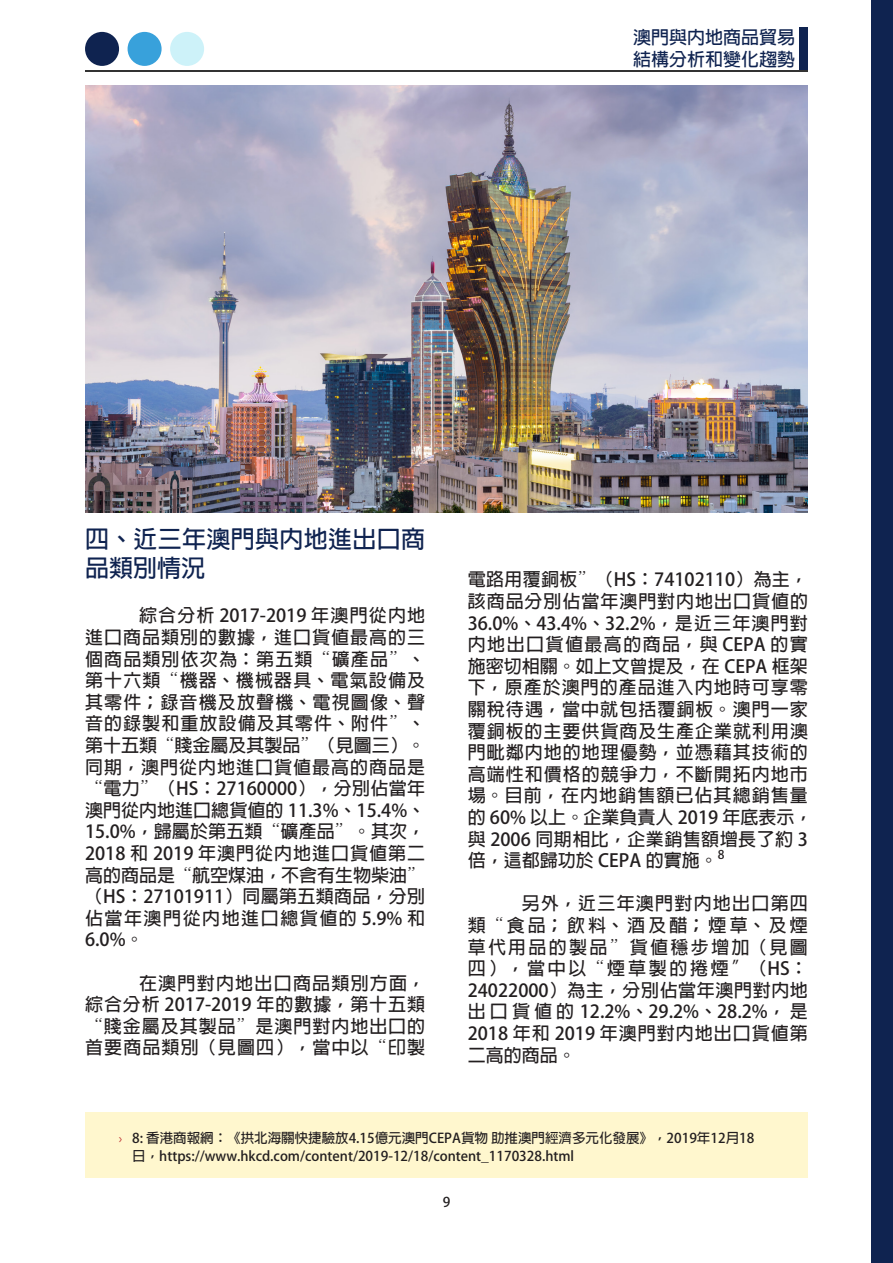
<style>
.page{position:relative;width:893px;height:1263px;background:#fff}
.page>*{position:absolute;margin:0;border:0;box-sizing:border-box;transform-origin:0 0}
.t1{font:700 24px/28.8px "Adobe Fan Heiti Std";letter-spacing:.015em;color:#0f2350}
.t2{font:700 18px/21.6px "Adobe Fan Heiti Std";letter-spacing:.055em;color:#231f20;text-align:justify}
.t3{font:700 18px/21.6px "Adobe Fan Heiti Std";color:#0f2350}
.t4{font:700 13.5px/18px "Adobe Fan Heiti Std";color:#231f20}
.t5{font:700 12px "Adobe Fan Heiti Std";color:#231f20}
.s1{font-family:"Adobe Ming Std";font-weight:300}
.s2{font-family:"Myriad Pro";font-weight:400;color:#c03938}
</style>
<div class="page">
<div style="left:85px;top:32px;width:34px;height:34px;background:#0f2350;border-radius:50%"></div>
<div style="left:128px;top:32px;width:34px;height:34px;background:#38a1db;border-radius:50%"></div>
<div style="left:170px;top:32px;width:34px;height:34px;background:#cdf2f9;border-radius:50%"></div>
<hr style="left:85px;top:71px;width:723px;height:1px;background:#333">
<div style="left:799px;top:28px;width:9px;height:42px;background:#0f2350"></div>
<div style="left:872px;top:0;width:21px;height:1263px;background:#0f2350"></div>
<div style="left:85px;top:1112px;width:723px;height:66px;background:#fff7ce"></div>
<img style="left:85px;top:85px;width:723px;height:427px">
<p class="t3" style="left:633px;top:27px;width:163px">澳門與內地商品貿易結構分析和變化趨勢</p>
<p class="t1" style="left:85px;top:526px;width:342px">四、近三年澳門與內地進出口商品類別情況</p>
<p class="t2" style="left:85px;top:605px;width:342px;text-indent:54px">綜合分析 2017-2019 年澳門從內地進口商品類別的數據，進口貨值最高的三個商品類別依次為：第五類<span class="s1">“</span>礦產品<span class="s1">”</span>、第十六類<span class="s1">“</span>機器、機械器具、電氣設備及其零件；錄音機及放聲機、電視圖像、聲音的錄製和重放設備及其零件、附件<span class="s1">”</span>、第十五類<span class="s1">“</span>賤金屬及其製品<span class="s1">”</span>（見圖三）。同期，澳門從內地進口貨值最高的商品是<span class="s1">“</span>電力<span class="s1">”</span>（HS：27160000），分別佔當年澳門從內地進口總貨值的 11.3%、15.4%、15.0%，歸屬於第五類<span class="s1">“</span>礦產品<span class="s1">”</span>。其次，2018 和 2019 年澳門從內地進口貨值第二高的商品是<span class="s1">“</span>航空煤油，不含有生物柴油<span class="s1">”</span>（HS：27101911）同屬第五類商品，分別佔當年澳門從內地進口總貨值的 5.9% 和6.0%。</p>
<p class="t2" style="left:85px;top:973px;width:342px;text-indent:54px">在澳門對內地出口商品類別方面，綜合分析 2017-2019 年的數據，第十五類<span class="s1">“</span>賤金屬及其製品<span class="s1">”</span>是澳門對內地出口的首要商品類別（見圖四），當中以<span class="s1">“</span>印製</p>
<p class="t2" style="left:468px;top:569px;width:346px;text-align:left">電路用覆銅板<span class="s1">”</span>（HS：74102110）為主，該商品分別佔當年澳門對內地出口貨值的<br>36.0%、43.4%、32.2%，是近三年澳門對內地出口貨值最高的商品，與 CEPA 的實施密切相關。如上文曾提及，在 CEPA 框架下，原產於澳門的產品進入內地時可享零關稅待遇，當中就包括覆銅板。澳門一家覆銅板的主要供貨商及生產企業就利用澳門毗鄰內地的地理優勢，並憑藉其技術的高端性和價格的競爭力，不斷開拓內地市場。目前，在內地銷售額已佔其總銷售量的 60% 以上。企業負責人 2019 年底表示，與 2006 同期相比，企業銷售額增長了約 3倍，這都歸功於 CEPA 的實施。</p>
<p class="t5" style="left:718px;top:847px;width:8px">8</p>
<p class="t2" style="left:468px;top:893px;width:342px;text-indent:54px">另外，近三年澳門對內地出口第四類<span class="s1">“</span>食品；飲料、酒及醋；煙草、及煙草代用品的製品<span class="s1">”</span>貨值穩步增加（見圖四），當中以<span class="s1">“</span>煙草製的捲煙”（HS：24022000）為主，分別佔當年澳門對內地出口貨值的 12.2%、29.2%、28.2%，是2018 年和 2019 年澳門對內地出口貨值第二高的商品。</p>
<p class="t4" style="left:132px;top:1129px;width:623px;text-indent:-14px"><span class="s2">›</span> 8: 香港商報網：《拱北海關快捷驗放4.15億元澳門CEPA貨物 助推澳門經濟多元化發展》，2019年12月18日，https://www.hkcd.com/content/2019-12/18/content_1170328.html</p>
<p class="t4" style="left:443px;top:1193px;width:9px">9</p>
</div>
